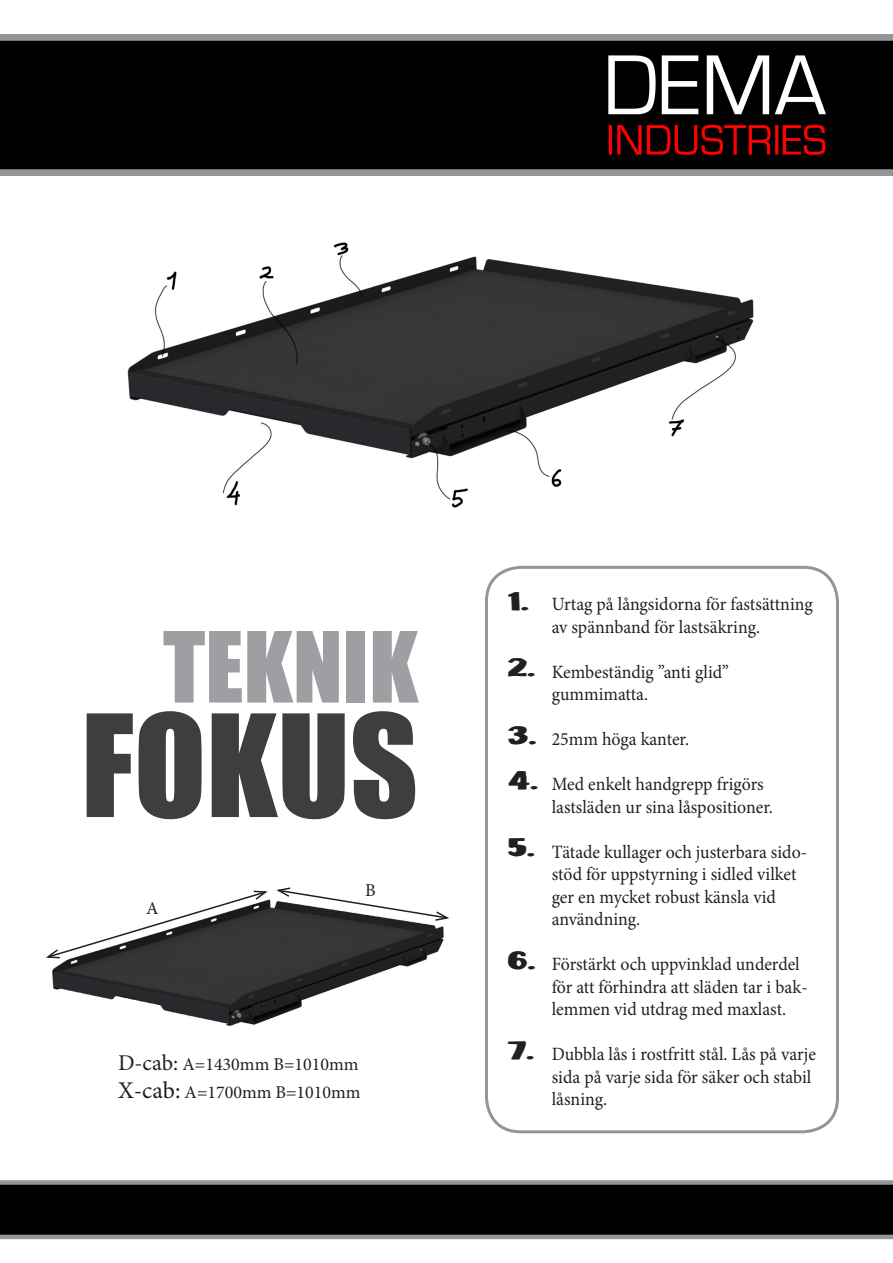
<style>
.page{position:relative;width:893px;height:1263px;background:#fff}
.page>*{position:absolute;margin:0;border:0;box-sizing:border-box;transform-origin:0 0}
.t1{font:131.1px "Impact";color:#3e3e3f}
.t2{font:90.45px "Impact";color:#9d9fa2}
.t3{font:18.75px/22.5px "Minion Pro";color:#231f20;scale:.95 1}
.t4{font:18.75px "Munster Bash";color:#231f20;scale:.95 1}
.t5{font:18px "Minion Pro";color:#231f20}
.s1{font-size:22.5px}
.s2{font-size:24px}
</style>
<div class="page">
<svg style="left:0;top:34px;width:893px;height:142px"></svg>
<svg style="left:0;top:1180px;width:893px;height:59px"></svg>
<img style="left:607px;top:55px;width:218px;height:101px">
<img style="left:609px;top:56px;width:216px;height:58px">
<img style="left:609px;top:125px;width:216px;height:29px">
<div style="left:604px;top:52px;width:224px;height:107px;border:2px solid #000"></div>
<div style="left:485px;top:566px;width:354px;height:567px;border:3px solid #939598;border-radius:34px"></div>
<img style="left:52px;top:959px;width:375px;height:67px">
<svg style="left:46px;top:887px;width:403px;height:72px"></svg>
<img style="left:127px;top:242px;width:627px;height:266px">
<p class="t2" style="left:163px;top:597px;width:257px">TEKNIK</p>
<p class="t1" style="left:81px;top:664px;width:339px">FOKUS</p>
<p class="t5" style="left:146px;top:896px;width:14px">A</p>
<p class="t5" style="left:365px;top:878px;width:12px">B</p>
<p class="t5" style="left:118px;top:1052px;width:242px"><span class="s1">D-cab:</span> A=1430mm B=1010mm</p>
<p class="t5" style="left:118px;top:1080px;width:244px"><span class="s2">X-cab:</span> A=1700mm B=1010mm</p>
<p class="t4" style="left:508px;top:591px;width:25px">1.</p>
<p class="t4" style="left:508px;top:658px;width:31px">2.</p>
<p class="t4" style="left:508px;top:725px;width:33px">3.</p>
<p class="t4" style="left:508px;top:770px;width:34px">4.</p>
<p class="t4" style="left:508px;top:838px;width:31px">5.</p>
<p class="t4" style="left:508px;top:950px;width:32px">6.</p>
<p class="t4" style="left:508px;top:1040px;width:30px">7.</p>
<p class="t3" style="left:552px;top:593px;width:276px">Urtag på långsidorna för fastsättning av spännband för lastsäkring.</p>
<p class="t3" style="left:552px;top:660px;width:188px">Kembeständig ”anti glid”</p>
<p class="t3" style="left:552px;top:683px;width:103px">gummimatta.</p>
<p class="t3" style="left:552px;top:728px;width:146px">25mm höga kanter.</p>
<p class="t3" style="left:552px;top:773px;width:225px">Med enkelt handgrepp frigörs</p>
<p class="t3" style="left:552px;top:795px;width:234px">lastsläden ur sina låspositioner.</p>
<p class="t3" style="left:552px;top:840px;width:270px">Tätade kullager och justerbara sido&shy;stöd för uppstyrning i sidled vilket</p>
<p class="t3" style="left:552px;top:885px;width:237px">ger en mycket robust känsla vid</p>
<p class="t3" style="left:552px;top:908px;width:95px">användning.</p>
<p class="t3" style="left:552px;top:953px;width:271px">Förstärkt och uppvinklad underdel för att förhindra att släden tar i bak&shy;lemmen vid utdrag med maxlast.</p>
<p class="t3" style="left:552px;top:1043px;width:280px">Dubbla lås i rostfritt stål. Lås på varje sida på varje sida för säker och stabil låsning.</p>
</div>
